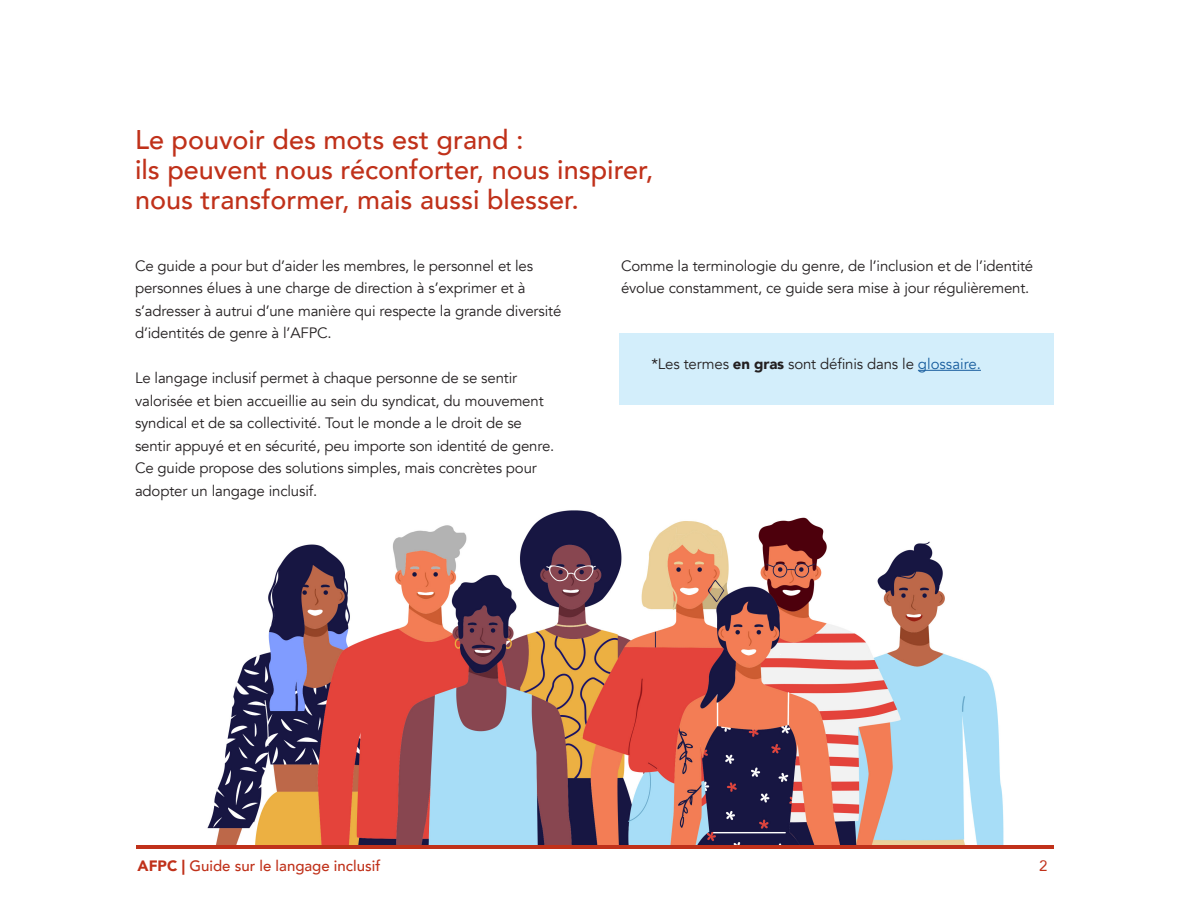
<style>
.page{position:relative;width:1188px;height:918px;background:#fff}
.page>*{position:absolute;margin:0;border:0;box-sizing:border-box;transform-origin:0 0}
.t1{font:500 27px/30px "Avenir";color:#c0311a}
.t2{font:15px/22.5px "Avenir";letter-spacing:-.01em;color:#231f20}
.t3{font:500 15px "Avenir";color:#c0311a}
.t4{font:15px "Avenir";color:#c0311a}
.s1{font-weight:900}
.s2{color:#175d9e}
</style>
<div class="page">
<img style="left:200px;top:510px;width:811px;height:336px">
<div style="left:620px;top:333px;width:434px;height:72px;background:#d3eefb"></div>
<hr style="left:918px;top:370px;width:63px;height:1px;background:#175d9e">
<hr style="left:136px;top:846px;width:918px;height:3px;background:#c0311a">
<p class="t1" style="left:135px;top:123px;width:520px">Le pouvoir des mots est grand :<br>ils peuvent nous réconforter, nous inspirer, nous transformer, mais aussi blesser.</p>
<p class="t2" style="left:135px;top:255px;width:428px">Ce guide a pour but d’aider les membres, le personnel et les personnes élues à une charge de direction à s’exprimer et à s’adresser à autrui d’une manière qui respecte la grande diversité d’identités de genre à l’AFPC.</p>
<p class="t2" style="left:135px;top:367px;width:421px">Le langage inclusif permet à chaque personne de se sentir valorisée et bien accueillie au sein du syndicat, du mouvement syndical et de sa collectivité. Tout le monde a le droit de se sentir appuyé et en sécurité, peu importe son identité de genre.<br>Ce guide propose des solutions simples, mais concrètes pour adopter un langage inclusif.</p>
<p class="t2" style="left:621px;top:255px;width:414px">Comme la terminologie du genre, de l’inclusion et de l’identité évolue constamment, ce guide sera mise à jour régulièrement.</p>
<p class="t2" style="left:651px;top:353px;width:331px">*Les termes <span class="s1">en gras</span> sont définis dans le <span class="s2">glossaire.</span></p>
<p class="t3" style="left:138px;top:853px;width:244px"><span class="s1">AFPC |</span> Guide sur le langage inclusif</p>
<p class="t4" style="left:1039px;top:854px;width:10px">2</p>
</div>
